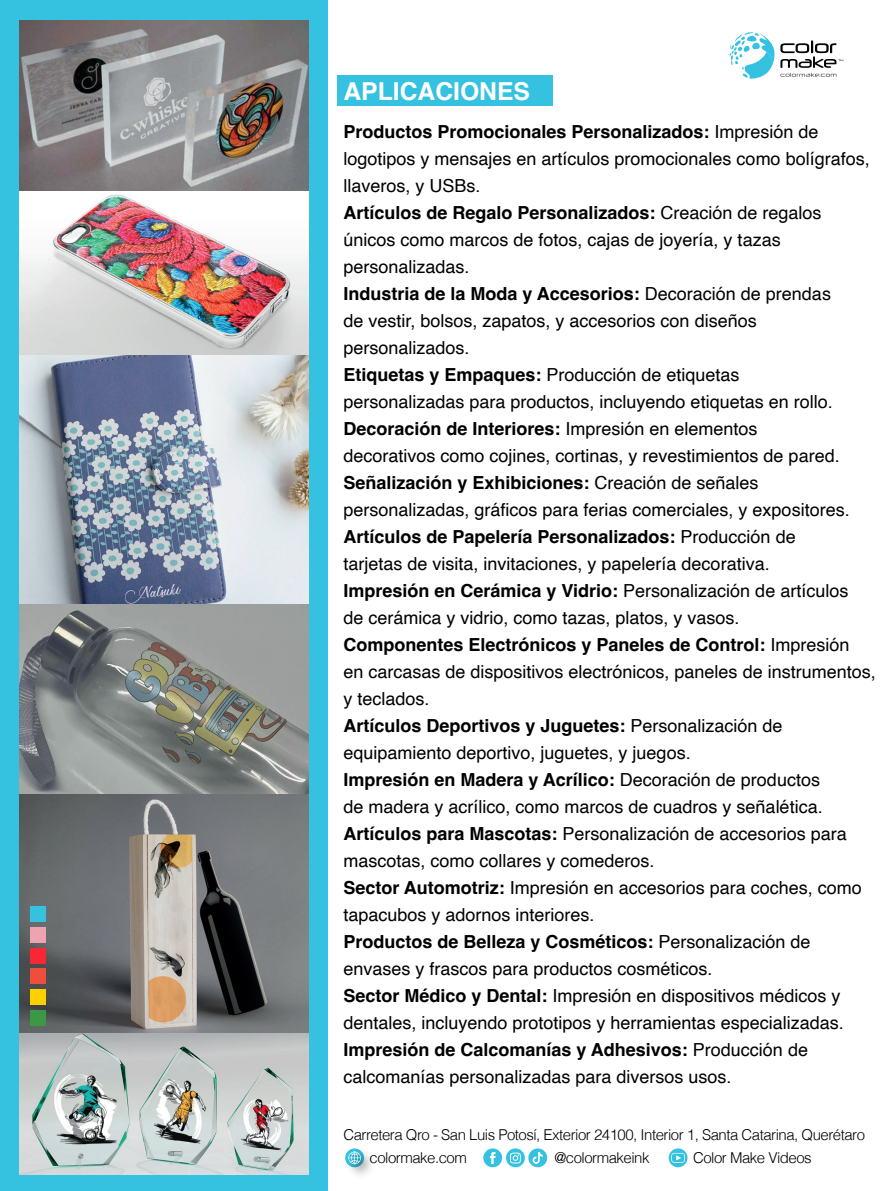
<style>
.page{position:relative;width:893px;height:1191px;background:#fff}
.page>*{position:absolute;margin:0;border:0;box-sizing:border-box;transform-origin:0 0}
.t1{font:700 24.75px "Helvetica";color:#fff}
.t2{font:18px/27px "Helvetica";color:#000001}
.t3{font:300 15px/23px "Helvetica";letter-spacing:-.035em;color:#000001}
.s1{font-weight:700}
</style>
<div class="page">
<div style="left:0;top:0;width:328px;height:1191px;background:#35c2e0"></div>
<img style="left:20px;top:796px;width:289px;height:379px">
<svg style="left:729px;top:32px;width:114px;height:47px"></svg>
<div style="left:338px;top:75px;width:215px;height:31px;background:#35c2e0"></div>
<img style="left:19px;top:21px;width:290px;height:775px">
<div style="left:30px;top:906px;width:15px;height:16px;background:#35c2e0"></div>
<div style="left:30px;top:927px;width:15px;height:16px;background:#eea3b1"></div>
<div style="left:30px;top:947px;width:15px;height:16px;background:#f92634"></div>
<div style="left:30px;top:968px;width:15px;height:16px;background:#ee4f3d"></div>
<div style="left:30px;top:989px;width:15px;height:15px;background:#ffd000"></div>
<div style="left:30px;top:1009px;width:15px;height:16px;background:#3b9844"></div>
<svg style="left:483px;top:1148px;width:64px;height:19px"></svg>
<svg style="left:669px;top:1148px;width:18px;height:19px"></svg>
<img style="left:345px;top:1148px;width:27px;height:27px">
<svg style="left:348px;top:1151px;width:13px;height:13px"></svg>
<h1 class="t1" style="left:343px;top:76px;width:188px">APLICACIONES</h1>
<p class="t2" style="left:343px;top:119px;width:534px"><span class="s1">Productos Promocionales Personalizados:</span> Impresión de logotipos y mensajes en artículos promocionales como bolígrafos, llaveros, y USBs.<br><span class="s1">Artículos de Regalo Personalizados:</span> Creación de regalos únicos como marcos de fotos, cajas de joyería, y tazas personalizadas.<br><span class="s1">Industria de la Moda y Accesorios:</span> Decoración de prendas<br>de vestir, bolsos, zapatos, y accesorios con diseños personalizados.<br><span class="s1">Etiquetas y Empaques:</span> Producción de etiquetas<br>personalizadas para productos, incluyendo etiquetas en rollo.<br><span class="s1">Decoración de Interiores:</span> Impresión en elementos<br>decorativos como cojines, cortinas, y revestimientos de pared.<br><span class="s1">Señalización y Exhibiciones:</span> Creación de señales personalizadas, gráficos para ferias comerciales, y expositores.<br><span class="s1">Artículos de Papelería Personalizados:</span> Producción de<br>tarjetas de visita, invitaciones, y papelería decorativa.<br><span class="s1">Impresión en Cerámica y Vidrio:</span> Personalización de artículos<br>de cerámica y vidrio, como tazas, platos, y vasos.<br><span class="s1">Componentes Electrónicos y Paneles de Control:</span> Impresión<br>en carcasas de dispositivos electrónicos, paneles de instrumentos, y teclados.<br><span class="s1">Artículos Deportivos y Juguetes:</span> Personalización de equipamiento deportivo, juguetes, y juegos.<br><span class="s1">Impresión en Madera y Acrílico:</span> Decoración de productos<br>de madera y acrílico, como marcos de cuadros y señalética.<br><span class="s1">Artículos para Mascotas:</span> Personalización de accesorios para mascotas, como collares y comederos.<br><span class="s1">Sector Automotriz:</span> Impresión en accesorios para coches, como tapacubos y adornos interiores.<br><span class="s1">Productos de Belleza y Cosméticos:</span> Personalización de envases y frascos para productos cosméticos.<br><span class="s1">Sector Médico y Dental:</span> Impresión en dispositivos médicos y dentales, incluyendo prototipos y herramientas especializadas.<br><span class="s1">Impresión de Calcomanías y Adhesivos:</span> Producción de calcomanías personalizadas para diversos usos.</p>
<p class="t3" style="left:369px;top:1122px;width:497px;text-indent:-26px">Carretera Qro - San Luis Potosí, Exterior 24100, Interior 1, Santa Catarina, Querétaro colormake.com</p>
<p class="t3" style="left:554px;top:1145px;width:97px">@colormakeink</p>
<p class="t3" style="left:693px;top:1145px;width:120px">Color Make Videos</p>
</div>
